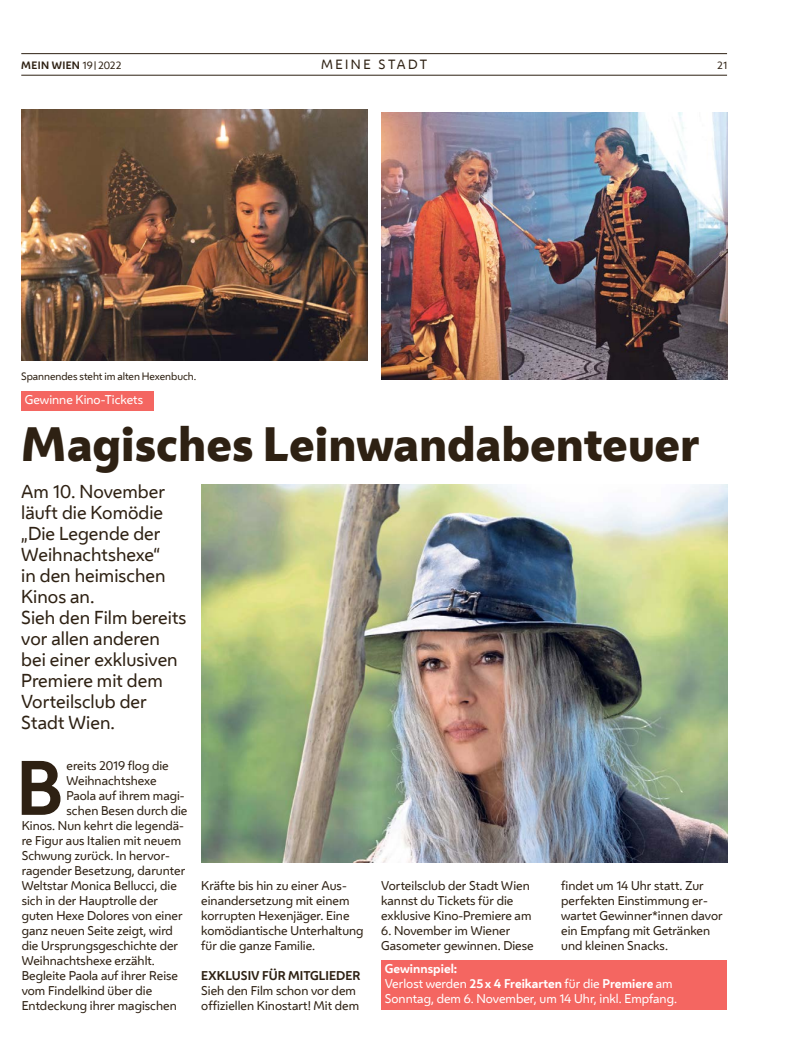
<style>
.page{position:relative;width:798px;height:1063px;background:#fff}
.page>*{position:absolute;margin:0;border:0;box-sizing:border-box;transform-origin:0 0}
.FT_FT_Initial4{font:700 71.88px "Wiener Melange";color:#2e2113}
.HL_Header_36pt{font:800 45px "Wiener Melange";color:#2e2113}
.HL_Header_36pt-2{font:17.5px/21px "Wiener Melange";color:#2e2113}
.t1{font:12.5px "Wiener Melange";letter-spacing:.2em;color:#2e2113}
.FT_FT_Initial4-2{font:11.88px/15px "Wiener Melange";color:#2e2113}
.FT_FT{font:11.88px/15px "Wiener Melange";color:#2e2113}
.Spalte_Infobox_VC_hinterlegt_GEWINN_Rot{font:11.88px/15px "Wiener Melange";color:#fff}
.FT_Zwischentitel{font:700 11.88px "Wiener Melange";color:#2e2113}
.FT_Bildunterschrift{font:10px "Wiener Melange";letter-spacing:-.005em;color:#2e2113}
.t2{font:700 10px "Wiener Melange";letter-spacing:.035em;color:#2e2113}
.s1{font-weight:400}
.s2{font-weight:400;font-size:7.5px}
.s3{font-weight:700}
</style>
<div class="page">
<hr style="left:21px;top:75px;width:705px;height:1px;background:#2e2113">
<hr style="left:21px;top:53px;width:705px;height:1px;background:#2e2113">
<img style="left:201px;top:485px;width:525px;height:377px">
<div style="left:21px;top:391px;width:133px;height:20px;background:#f46661"></div>
<div style="left:381px;top:960px;width:345px;height:50px;background:#f46661"></div>
<img style="left:381px;top:113px;width:345px;height:267px">
<img style="left:21px;top:110px;width:346px;height:250px">
<p class="t2" style="left:21px;top:57px;width:102px">MEIN WIEN <span class="s1">19</span><span class="s2">|</span><span class="s1">2022</span></p>
<p class="t1" style="left:321px;top:55px;width:108px">Mei ne Stad t</p>
<p class="FT_Bildunterschrift" style="left:716px;top:58px;width:11px">21</p>
<p class="FT_Bildunterschrift" style="left:21px;top:368px;width:176px">Spannendes steht im alten Hexenbuch.</p>
<p class="Spalte_Infobox_VC_hinterlegt_GEWINN_Rot" style="left:25px;top:392px;width:120px">Gewinne Kino-Tickets</p>
<h1 class="HL_Header_36pt" style="left:21px;top:413px;width:679px">Magisches Leinwandabenteuer</h1>
<h1 class="HL_Header_36pt-2" style="left:21px;top:481px;width:167px">Am 10. November läuft die Komödie „Die Legende der<br>Weihnachtshexe“<br>in den heimischen<br>Kinos an.<br>Sieh den Film bereits vor allen anderen bei einer exklusiven<br>Premiere mit dem<br>Vorteilsclub der<br>Stadt Wien.</h1>
<p class="FT_FT_Initial4" style="left:16px;top:728px;width:48px">B</p>
<p class="FT_FT_Initial4-2" style="left:66px;top:757px;width:104px">ereits 2019 flog die</p>
<p class="FT_FT_Initial4-2" style="left:66px;top:772px;width:92px">Weihnachtshexe</p>
<p class="FT_FT_Initial4-2" style="left:66px;top:787px;width:118px">Paola auf ihrem magi-</p>
<p class="FT_FT_Initial4-2" style="left:66px;top:802px;width:122px">schen Besen durch die</p>
<p class="FT_FT_Initial4-2" style="left:22px;top:817px;width:164px">Kinos. N un kehrt die legendä-</p>
<p class="FT_FT_Initial4-2" style="left:22px;top:832px;width:161px">re Figur aus Italien mit neuem</p>
<p class="FT_FT_Initial4-2" style="left:22px;top:847px;width:148px">Schwung zurück. In hervor-</p>
<p class="FT_FT_Initial4-2" style="left:22px;top:862px;width:165px">ragender Besetzung, darunter</p>
<p class="FT_FT_Initial4-2" style="left:22px;top:877px;width:157px">Weltstar Monica Bellucci, die</p>
<p class="FT_FT_Initial4-2" style="left:22px;top:892px;width:138px">sich in der Hauptrolle der</p>
<p class="FT_FT_Initial4-2" style="left:22px;top:907px;width:162px">guten Hexe Dolores von einer</p>
<p class="FT_FT_Initial4-2" style="left:22px;top:922px;width:153px">ganz neuen Seite zeigt, wird</p>
<p class="FT_FT_Initial4-2" style="left:22px;top:937px;width:158px">die Ursprungsgeschichte der</p>
<p class="FT_FT_Initial4-2" style="left:22px;top:952px;width:135px">Weihnachtshexe erzählt.</p>
<p class="FT_FT_Initial4-2" style="left:22px;top:967px;width:158px">Begleite Paola auf ihrer Reise</p>
<p class="FT_FT_Initial4-2" style="left:22px;top:982px;width:132px">vom Findelkind über die</p>
<p class="FT_FT_Initial4-2" style="left:22px;top:997px;width:156px">Entdeckung ihrer magischen</p>
<p class="FT_FT_Initial4-2" style="left:201px;top:877px;width:164px">Kräfte bis hin zu einer Aus&shy;einandersetzung mit einem korrupten Hexenjäger. Eine komödiantische Unterhaltung für die ganze Familie.</p>
<p class="FT_Zwischentitel" style="left:201px;top:965px;width:160px">EXKLUSIV FÜR MITGLIEDER</p>
<p class="FT_FT" style="left:201px;top:982px;width:159px">Sieh den Film schon vor dem offiziellen Kinostart! Mit dem</p>
<p class="FT_FT" style="left:381px;top:877px;width:152px">Vorteilsclub der Stadt Wien kannst du Tickets für die exklusive Kino-Premiere am</p>
<p class="FT_FT" style="left:381px;top:922px;width:154px">6. November im Wiener<br>Gasometer gewinnen. Diese</p>
<p class="FT_FT" style="left:561px;top:877px;width:163px">findet um 14 Uhr statt. Zur perfekten Einstimmung er&shy;wartet Gewinner*innen davor ein Empfang mit Getränken und kleinen Snacks.</p>
<p class="Spalte_Infobox_VC_hinterlegt_GEWINN_Rot" style="left:384px;top:961px;width:293px"><span class="s3">Gewinnspiel:<br></span>Verlost werden <span class="s3">25x 4 Freikarten</span> für die <span class="s3">Premiere</span> am<br>Sonntag, dem 6. November, um 14 Uhr, inkl. Empfang.</p>
</div>
